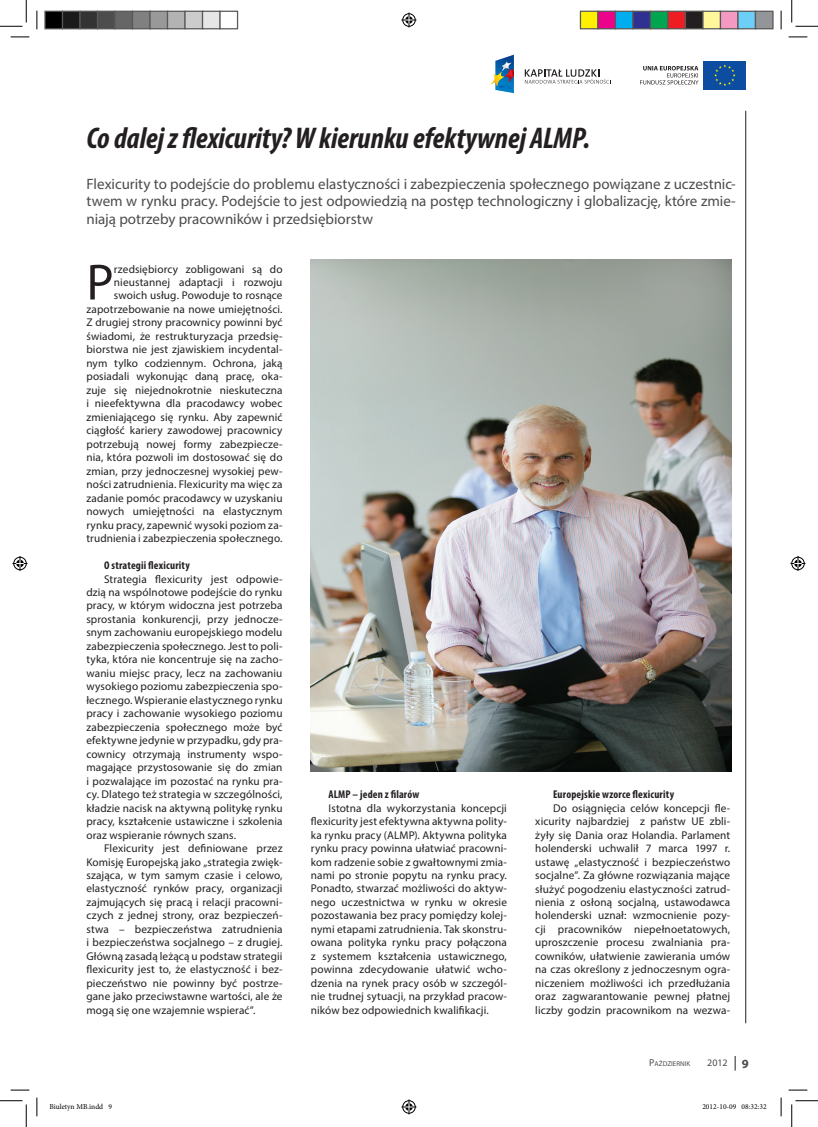
<style>
.page{position:relative;width:818px;height:1127px;background:#fff}
.page>*{position:absolute;margin:0;border:0;box-sizing:border-box;transform-origin:0 0}
.t1{font:51.25px "Myriad Pro";color:#231f20}
.t2{font:italic 700 condensed 30px "Myriad Pro";color:#231f20}
.t3{font:15px/17.5px "Myriad Pro";letter-spacing:-.005em;color:#4b4c4d;text-align:justify}
.t4{font:11.25px/13.5px "Myriad Pro";letter-spacing:.01em;color:#231f20;text-align:justify}
.t5{font:700 condensed 11.25px "Myriad Pro";letter-spacing:.015em;color:#231f20}
.t6{font:10px "Myriad Pro";color:#4b4c4d}
.t7{font:7.5px "Minion Pro";color:#000}
.t8{font:7px "Myriad Pro";color:#4b4c4d}
.s1{font-size:10px}
.s2{font-weight:700;font-size:12.5px}
</style>
<div class="page">
<hr style="left:745px;top:111px;width:1px;height:911px;background:#231f20">
<svg style="left:525px;top:69px;width:86px;height:15px"></svg>
<svg style="left:490px;top:55px;width:24px;height:38px"></svg>
<svg style="left:640px;top:61px;width:106px;height:29px"></svg>
<img style="left:311px;top:259px;width:420px;height:512px">
<svg style="left:735px;top:1056px;width:1px;height:14px"></svg>
<svg style="left:11px;top:36px;width:18px;height:2px"></svg>
<svg style="left:788px;top:36px;width:19px;height:2px"></svg>
<svg style="left:11px;top:1089px;width:18px;height:1px"></svg>
<svg style="left:788px;top:1089px;width:19px;height:1px"></svg>
<svg style="left:36px;top:11px;width:2px;height:18px"></svg>
<svg style="left:36px;top:1097px;width:2px;height:18px"></svg>
<svg style="left:780px;top:11px;width:2px;height:18px"></svg>
<svg style="left:780px;top:1097px;width:2px;height:18px"></svg>
<svg style="left:0;top:0;width:27px;height:27px"></svg>
<svg style="left:0;top:1100px;width:27px;height:26px"></svg>
<svg style="left:791px;top:0;width:27px;height:27px"></svg>
<svg style="left:791px;top:1100px;width:27px;height:26px"></svg>
<svg style="left:401px;top:13px;width:15px;height:15px"></svg>
<svg style="left:401px;top:1099px;width:15px;height:15px"></svg>
<svg style="left:13px;top:556px;width:15px;height:15px"></svg>
<svg style="left:790px;top:556px;width:15px;height:15px"></svg>
<div style="left:45px;top:11px;width:18px;height:18px;background:#000"></div>
<div style="left:44px;top:11px;width:19px;height:18px;border:1px solid #595959"></div>
<div style="left:63px;top:11px;width:17px;height:18px;background:#1a1a1a"></div>
<div style="left:62px;top:11px;width:19px;height:18px;border:1px solid #595959"></div>
<div style="left:80px;top:11px;width:18px;height:18px;background:#333"></div>
<div style="left:79px;top:11px;width:19px;height:18px;border:1px solid #595959"></div>
<div style="left:98px;top:11px;width:17px;height:18px;background:#4d4d4d"></div>
<div style="left:97px;top:11px;width:19px;height:18px;border:1px solid #595959"></div>
<div style="left:115px;top:11px;width:18px;height:18px;background:#666"></div>
<div style="left:114px;top:11px;width:19px;height:18px;border:1px solid #595959"></div>
<div style="left:133px;top:11px;width:17px;height:18px;background:#808080"></div>
<div style="left:132px;top:11px;width:19px;height:18px;border:1px solid #595959"></div>
<div style="left:150px;top:11px;width:18px;height:18px;background:#999"></div>
<div style="left:149px;top:11px;width:19px;height:18px;border:1px solid #595959"></div>
<div style="left:168px;top:11px;width:17px;height:18px;background:#b3b3b3"></div>
<div style="left:167px;top:11px;width:19px;height:18px;border:1px solid #595959"></div>
<div style="left:185px;top:11px;width:18px;height:18px;background:#ccc"></div>
<div style="left:184px;top:11px;width:19px;height:18px;border:1px solid #595959"></div>
<div style="left:203px;top:11px;width:17px;height:18px;background:#e6e6e6"></div>
<div style="left:202px;top:11px;width:19px;height:18px;border:1px solid #595959"></div>
<div style="left:219px;top:11px;width:19px;height:18px;border:1px solid #595959"></div>
<div style="left:580px;top:11px;width:18px;height:18px;background:#fff101"></div>
<div style="left:580px;top:11px;width:18px;height:18px;border:1px solid #595959"></div>
<div style="left:598px;top:11px;width:17px;height:18px;background:#ed028c"></div>
<div style="left:597px;top:11px;width:19px;height:18px;border:1px solid #595959"></div>
<div style="left:615px;top:11px;width:18px;height:18px;background:#00aeef"></div>
<div style="left:615px;top:11px;width:18px;height:18px;border:1px solid #595959"></div>
<div style="left:633px;top:11px;width:17px;height:18px;background:#2e3092"></div>
<div style="left:632px;top:11px;width:19px;height:18px;border:1px solid #595959"></div>
<div style="left:650px;top:11px;width:18px;height:18px;background:#00a54f"></div>
<div style="left:650px;top:11px;width:18px;height:18px;border:1px solid #595959"></div>
<div style="left:668px;top:11px;width:17px;height:18px;background:#ee1d23"></div>
<div style="left:667px;top:11px;width:19px;height:18px;border:1px solid #595959"></div>
<div style="left:685px;top:11px;width:18px;height:18px;background:#231f20"></div>
<div style="left:685px;top:11px;width:18px;height:18px;border:1px solid #595959"></div>
<div style="left:703px;top:11px;width:17px;height:18px;background:#fff79a"></div>
<div style="left:702px;top:11px;width:19px;height:18px;border:1px solid #595959"></div>
<div style="left:720px;top:11px;width:18px;height:18px;background:#f499c2"></div>
<div style="left:720px;top:11px;width:18px;height:18px;border:1px solid #595959"></div>
<div style="left:738px;top:11px;width:17px;height:18px;background:#6bcff6"></div>
<div style="left:737px;top:11px;width:19px;height:18px;border:1px solid #595959"></div>
<div style="left:755px;top:11px;width:18px;height:18px;background:#939598"></div>
<div style="left:755px;top:11px;width:18px;height:18px;border:1px solid #595959"></div>
<h2 class="t2" style="left:86px;top:119px;width:505px">Co dalej z flexicurity? W kierunku efektywnej ALMP.</h2>
<p class="t3" style="left:86px;top:175px;width:651px">Flexicurity to podejście do problemu elastyczności i zabezpieczenia społecznego powiązane z uczestnic&shy;twem w rynku pracy. Podejście to jest odpowiedzią na postęp technologiczny i globalizację, które zmie&shy;niają potrzeby pracowników i przedsiębiorstw</p>
<h1 class="t1" style="left:86px;top:250px;width:29px">P</h1>
<p class="t4" style="left:86px;top:262px;width:198px;text-align:right">rzedsiębiorcy zobligowani są do nieustannej adaptacji i rozwoju swoich usług. Powoduje to rosnące zapotrzebowanie na nowe umiejętności.<br>Z drugiej strony pracownicy powinni być świadomi, że restrukturyzacja przedsię&shy;biorstwa nie jest zjawiskiem incydental&shy;nym tylko codziennym. Ochrona, jaką posiadali wykonując daną pracę, oka&shy;zuje się niejednokrotnie nieskuteczna i nieefektywna dla pracodawcy wobec zmieniającego się rynku. Aby zapewnić ciągłość kariery zawodowej pracownicy potrzebują nowej formy zabezpiecze&shy;nia, która pozwoli im dostosować się do zmian, przy jednoczesnej wysokiej pew&shy;ności zatrudnienia. Flexicurity ma więc za zadanie pomóc pracodawcy w uzyskaniu nowych umiejętności na elastycznym rynku pracy, zapewnić wysoki poziom za&shy;trudnienia i zabezpieczenia społecznego.</p>
<p class="t5" style="left:104px;top:558px;width:87px">O strategii flexicurity</p>
<p class="t4" style="left:86px;top:571px;width:198px;text-indent:18px">Strategia flexicurity jest odpowie&shy;dzią na wspólnotowe podejście do rynku pracy, w którym widoczna jest potrzeba sprostania konkurencji, przy jednocze&shy;snym zachowaniu europejskiego modelu zabezpieczenia społecznego. Jest to poli&shy;tyka, która nie koncentruje się na zacho&shy;waniu miejsc pracy, lecz na zachowaniu wysokiego poziomu zabezpieczenia spo&shy;łecznego. Wspieranie elastycznego rynku pracy i zachowanie wysokiego poziomu zabezpieczenia społecznego może być efektywne jedynie w przypadku, gdy pra&shy;cownicy otrzymają instrumenty wspo&shy;magające przystosowanie się do zmian i pozwalające im pozostać na rynku pra&shy;cy. Dlatego też strategia w szczególności, kładzie nacisk na aktywną politykę rynku pracy, kształcenie ustawiczne i szkolenia oraz wspieranie równych szans.</p>
<p class="t4" style="left:86px;top:841px;width:198px;text-indent:18px">Flexicurity jest definiowane przez Komisję Europejską jako „strategia zwięk&shy;szająca, w tym samym czasie i celowo, elastyczność rynków pracy, organizacji zajmujących się pracą i relacji pracowni&shy;czych z jednej strony, oraz bezpieczeń&shy;stwa – bezpieczeństwa zatrudnienia i bezpieczeństwa socjalnego – z drugiej.<br>Główną zasadą leżącą u podstaw strategii flexicurity jest to, że elastyczność i bez&shy;pieczeństwo nie powinny być postrze&shy;gane jako przeciwstawne wartości, ale że mogą się one wzajemnie wspierać”.</p>
<p class="t5" style="left:329px;top:787px;width:92px">ALMP – jeden z filarów</p>
<p class="t4" style="left:311px;top:800px;width:198px;text-indent:18px">Istotna dla wykorzystania koncepcji flexicurity jest efektywna aktywna polity&shy;ka rynku pracy (ALMP). Aktywna polityka rynku pracy powinna ułatwiać pracowni&shy;kom radzenie sobie z gwałtownymi zmia&shy;nami po stronie popytu na rynku pracy.<br>Ponadto, stwarzać możliwości do aktyw&shy;nego uczestnictwa w rynku w okresie pozostawania bez pracy pomiędzy kolej&shy;nymi etapami zatrudnienia. Tak skonstru&shy;owana polityka rynku pracy połączona z systemem kształcenia ustawicznego, powinna zdecydowanie ułatwić wcho&shy;dzenia na rynek pracy osób w szczegól&shy;nie trudnej sytuacji, na przykład pracow&shy;ników bez odpowiednich kwalifikacji.</p>
<p class="t5" style="left:553px;top:787px;width:123px">Europejskie wzorce flexicurity</p>
<p class="t4" style="left:535px;top:800px;width:196px;text-indent:18px">Do osiągnięcia celów koncepcji fle&shy;xicurity najbardziej z państw UE zbli&shy;żyły się Dania oraz Holandia. Parlament holenderski uchwalił 7 marca 1997 r. ustawę „elastyczność i bezpieczeństwo socjalne”. Za główne rozwiązania mające służyć pogodzeniu elastyczności zatrud&shy;nienia z osłoną socjalną, ustawodawca holenderski uznał: wzmocnienie pozy&shy;cji pracowników niepełnoetatowych, uproszczenie procesu zwalniania pra&shy;cowników, ułatwienie zawierania umów na czas określony z jednoczesnym ogra&shy;niczeniem możliwości ich przedłużania oraz zagwarantowanie pewnej płatnej liczby godzin pracownikom na wezwa-</p>
<p class="t8" style="left:649px;top:1058px;width:42px"><span class="s1">P</span>AŹDZIERNIK</p>
<p class="t6" style="left:707px;top:1055px;width:43px">2012 <span class="s2">9</span></p>
<p class="t7" style="left:49px;top:1101px;width:64px">Biuletyn MB.indd 9</p>
<p class="t7" style="left:702px;top:1101px;width:66px">2012-10-09 08:32:32</p>
</div>
